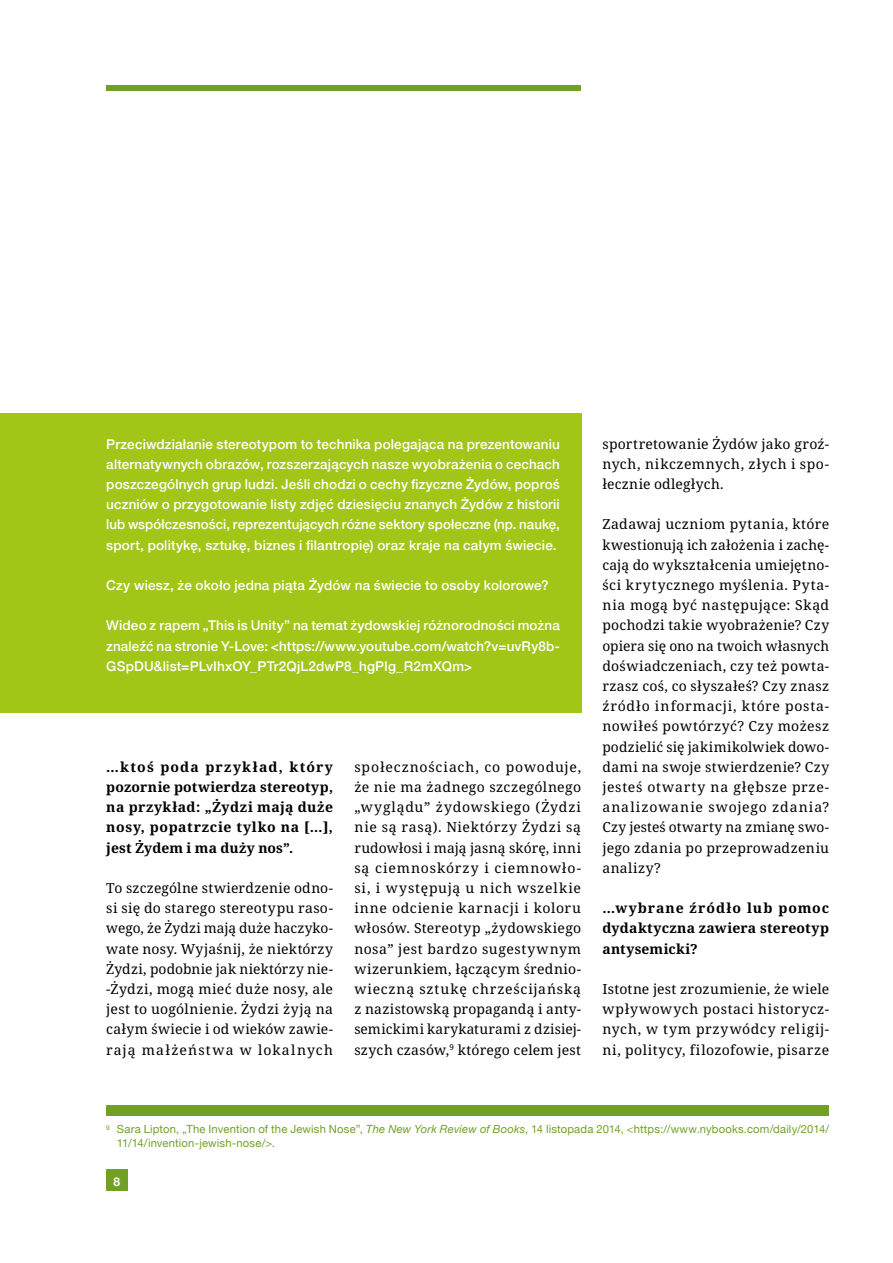
<style>
.page{position:relative;width:893px;height:1263px;background:#fff}
.page>*{position:absolute;margin:0;border:0;box-sizing:border-box;transform-origin:0 0}
.t1{font:13.8px/20.2px "Noto Serif";letter-spacing:.025em;color:#000;text-align:justify}
.t2{font:700 13.8px/20.2px "Noto Serif";letter-spacing:.03em;color:#000;text-align:justify}
.t3{font:500 13.5px/20.2px "Helvetica Neue";letter-spacing:.01em;color:#fff;text-align:justify}
.t4{font:700 12px "Helvetica Neue";color:#fff}
.t5{font:11.25px/13.5px "Helvetica Neue";letter-spacing:.015em;color:#71a029}
.s1{font-style:italic}
</style>
<div class="page">
<div style="left:106px;top:85px;width:475px;height:5px;background:#71a029"></div>
<div style="left:106px;top:1169px;width:22px;height:22px;background:#71a029"></div>
<div style="left:0;top:414px;width:581px;height:299px;background:#a2c617"></div>
<div style="left:106px;top:1105px;width:723px;height:11px;background:#71a029"></div>
<p class="t3" style="left:106px;top:433px;width:455px">Przeciwdziałanie stereotypom to technika polegająca na prezentowaniu alternatywnych obrazów, rozszerzających nasze wyobrażenia o cechach poszczególnych grup ludzi. Jeśli chodzi o cechy fizyczne Żydów, poproś uczniów o przygotowanie listy zdjęć dziesięciu znanych Żydów z historii lub współczesności, reprezentujących różne sektory społeczne (np. naukę, sport, politykę, sztukę, biznes i filantropię) oraz kraje na całym świecie.</p>
<p class="t3" style="left:106px;top:574px;width:444px">Czy wiesz, że około jedna piąta Żydów na świecie to osoby kolorowe?</p>
<p class="t3" style="left:106px;top:614px;width:455px">Wideo z rapem „This is Unity” na temat żydowskiej różnorodności można znaleźć na stronie Y-Love: &lt;https://www.youtube.com/watch?v=uvRy8b-GSpDU&amp;list=PLvIhxOY_PTr2QjL2dwP8_hgPIg_R2mXQm&gt;</p>
<p class="t2" style="left:106px;top:757px;width:228px">…ktoś poda przykład, który pozornie potwierdza stereotyp, na przykład: „Żydzi mają duże nosy, popatrzcie tylko na […], jest Żydem i ma duży nos”.</p>
<p class="t1" style="left:106px;top:878px;width:228px">To szczególne stwierdzenie odno&shy;si się do starego stereotypu raso&shy;wego, że Żydzi mają duże haczyko&shy;wate nosy. Wyjaśnij, że niektórzy Żydzi, podobnie jak niektórzy nie--Żydzi, mogą mieć duże nosy, ale jest to uogólnienie. Żydzi żyją na całym świecie i od wieków zawie&shy;rają małżeństwa w lokalnych</p>
<p class="t1" style="left:354px;top:757px;width:228px">społecznościach, co powoduje, że nie ma żadnego szczególnego „wyglądu” żydowskiego (Żydzi nie są rasą). Niektórzy Żydzi są rudowłosi i mają jasną skórę, inni są ciemnoskórzy i ciemnowło&shy;si, i występują u nich wszelkie inne odcienie karnacji i koloru włosów. Stereotyp „żydowskiego nosa” jest bardzo sugestywnym wizerunkiem, łączącym średnio&shy;wieczną sztukę chrześcijańską z nazistowską propagandą i anty&shy;semickimi karykaturami z dzisiej&shy;szych czasów,<sup>9</sup> którego celem jest</p>
<p class="t1" style="left:602px;top:434px;width:228px">sportretowanie Żydów jako groź&shy;nych, nikczemnych, złych i spo&shy;łecznie odległych.</p>
<p class="t1" style="left:602px;top:515px;width:228px">Zadawaj uczniom pytania, które kwestionują ich założenia i zachę&shy;cają do wykształcenia umiejętno&shy;ści krytycznego myślenia. Pyta&shy;nia mogą być następujące: Skąd pochodzi takie wyobrażenie? Czy opiera się ono na twoich własnych doświadczeniach, czy też powta&shy;rzasz coś, co słyszałeś? Czy znasz źródło informacji, które posta&shy;nowiłeś powtórzyć? Czy możesz podzielić się jakimikolwiek dowo&shy;dami na swoje stwierdzenie? Czy jesteś otwarty na głębsze prze&shy;analizowanie swojego zdania?<br>Czy jesteś otwarty na zmianę swo&shy;jego zdania po przeprowadzeniu analizy?</p>
<p class="t2" style="left:602px;top:898px;width:228px">…wybrane źródło lub pomoc dydaktyczna zawiera stereotyp antysemicki?</p>
<p class="t1" style="left:602px;top:979px;width:228px">Istotne jest zrozumienie, że wiele wpływowych postaci historycz&shy;nych, w tym przywódcy religij&shy;ni, politycy, filozofowie, pisarze</p>
<p class="t5" style="left:117px;top:1123px;width:714px;text-indent:-11px"><sup>9</sup> Sara Lipton, „The Invention of the Jewish Nose”, <span class="s1">The New York Review of Books</span>, 14 listopada 2014, &lt;https://www.nybooks.com/daily/2014/<br>11/14/invention-jewish-nose/&gt;.</p>
<p class="t4" style="left:114px;top:1172px;width:8px">8</p>
</div>
